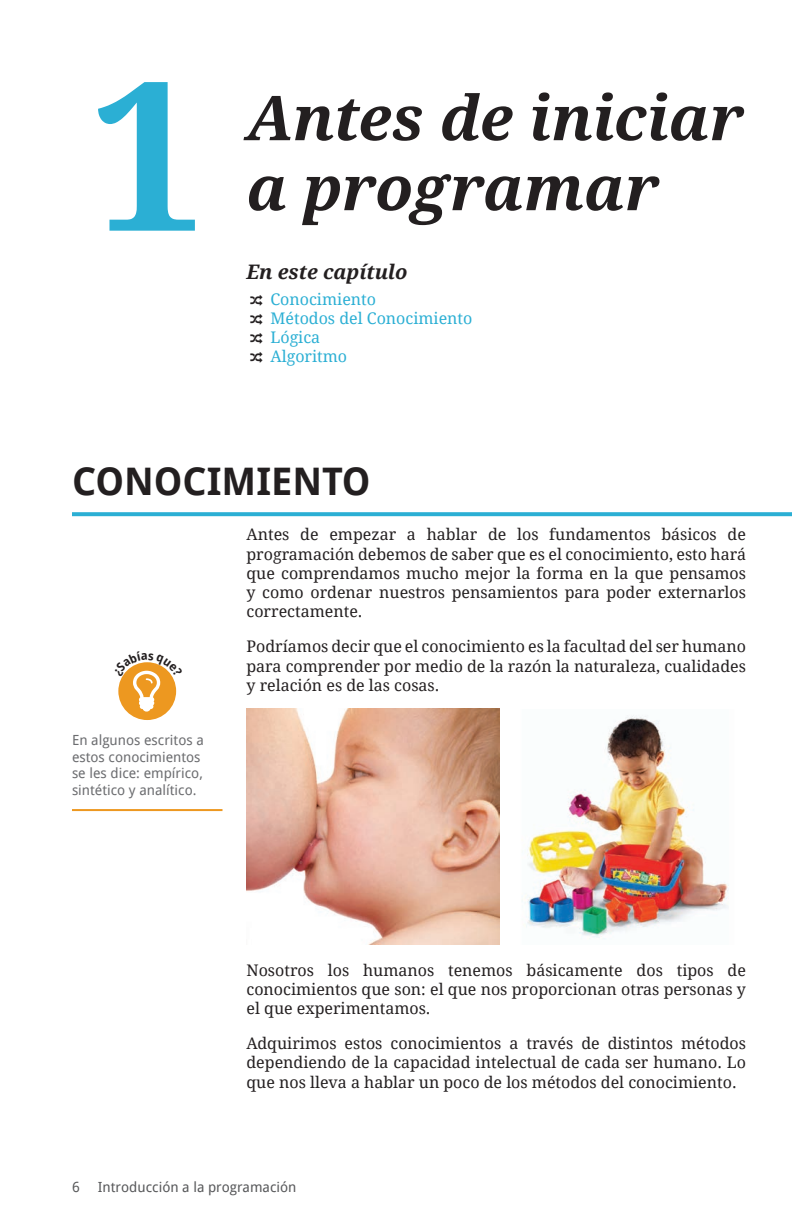
<style>
.page{position:relative;width:792px;height:1224px;background:#fff}
.page>*{position:absolute;margin:0;border:0;box-sizing:border-box;transform-origin:0 0}
.t1{font:700 207px "Droid Serif";color:#2bafd4}
.t2{font:italic 700 62px "Droid Serif";letter-spacing:-.005em;color:#231f20}
.t3{font:700 38px "Droid Sans";color:#231f20}
.t4{font:italic 700 20px "Droid Serif";color:#231f20}
.t5{font:16px/19.2px "Droid Serif";color:#231f20;text-align:justify}
.t6{font:16px/19.2px "Droid Serif";color:#2bafd4}
.t7{font:14px/16.8px "Droid Sans";color:#6c6d70}
.t8{font:14px "Droid Sans";color:#57585a}
</style>
<div class="page">
<svg style="left:72px;top:512px;width:720px;height:4px;background:#35b2d6"></svg>
<hr style="left:72px;top:809px;width:150px;height:2px;background:#ed9820">
<div style="left:118px;top:662px;width:58px;height:58px;background:#ed9820;border-radius:50%"></div>
<img style="left:246px;top:709px;width:254px;height:236px">
<img style="left:522px;top:715px;width:207px;height:224px">
<svg style="left:118px;top:662px;width:59px;height:50px"></svg>
<h1 class="t1" style="left:89px;top:38px;width:117px">1</h1>
<h2 class="t2" style="left:246px;top:82px;width:499px">Antes de iniciar</h2>
<h2 class="t2" style="left:246px;top:152px;width:414px">a programar</h2>
<p class="t4" style="left:246px;top:261px;width:163px">En este capítulo</p>
<p class="t6" style="left:270px;top:289px;width:203px">Conocimiento<br>Métodos del Conocimiento<br>Lógica<br>Algoritmo</p>
<h3 class="t3" style="left:72px;top:459px;width:300px">CONOCIMIENTO</h3>
<p class="t7" style="left:72px;top:732px;width:133px">En algunos escritos a estos conocimientos se les dice: empírico, sintético y analítico.</p>
<p class="t5" style="left:246px;top:525px;width:501px">Antes de empezar a hablar de los fundamentos básicos de programación debemos de saber que es el conocimiento, esto hará que comprendamos mucho mejor la forma en la que pensamos y como ordenar nuestros pensamientos para poder externarlos correctamente.</p>
<p class="t5" style="left:246px;top:637px;width:501px">Podríamos decir que el conocimiento es la facultad del ser humano para comprender por medio de la razón la naturaleza, cualidades y relación es de las cosas.</p>
<p class="t5" style="left:246px;top:960px;width:501px">Nosotros los humanos tenemos básicamente dos tipos de conocimientos que son: el que nos proporcionan otras personas y el que experimentamos.</p>
<p class="t5" style="left:246px;top:1034px;width:501px">Adquirimos estos conocimientos a través de distintos métodos dependiendo de la capacidad intelectual de cada ser humano. Lo que nos lleva a hablar un poco de los métodos del conocimiento.</p>
<p class="t8" style="left:72px;top:1178px;width:9px">6</p>
<p class="t8" style="left:98px;top:1178px;width:200px">Introducción a la programación</p>
</div>
